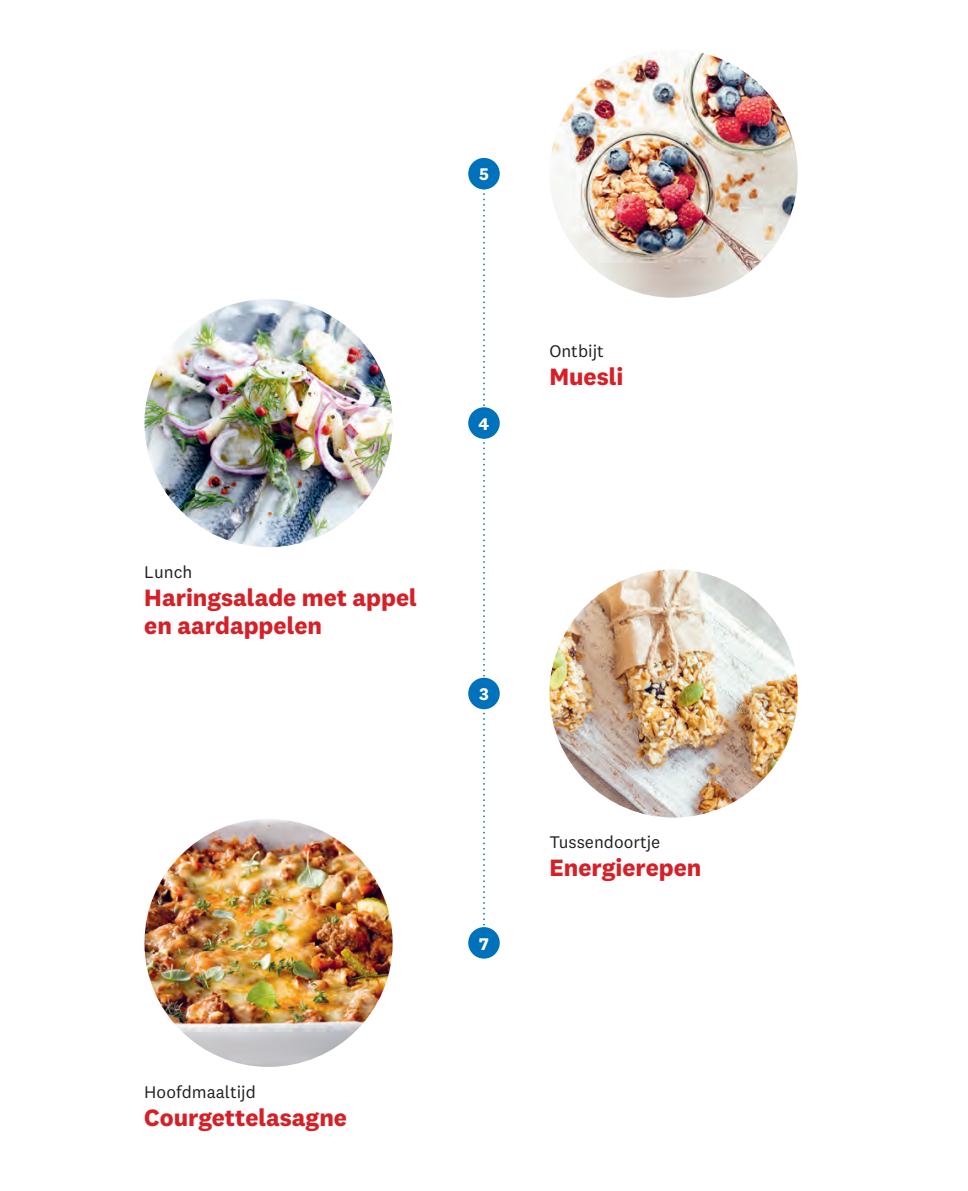
<style>
.page{position:relative;width:968px;height:1191px;background:#fff}
.page>*{position:absolute;margin:0;border:0;box-sizing:border-box;transform-origin:0 0}
.t1{font:700 24.5px/28px "National 2";color:#d62027}
.t2{font:17.5px "National 2";color:#231f20}
.t3{font:700 17.5px "National 2";color:#fff}
</style>
<div class="page">
<svg style="left:483px;top:189px;width:2px;height:737px"></svg>
<div style="left:468px;top:158px;width:31px;height:31px;background:#0071bb;border-radius:50%"></div>
<div style="left:468px;top:927px;width:31px;height:31px;background:#0071bb;border-radius:50%"></div>
<img style="left:144px;top:299px;width:248px;height:248px;border-radius:124px">
<div style="left:468px;top:407px;width:31px;height:32px;background:#0071bb;border-radius:50%"></div>
<img style="left:144px;top:819px;width:248px;height:248px;border-radius:124px">
<img style="left:549px;top:50px;width:248px;height:248px;border-radius:124px">
<img style="left:549px;top:569px;width:248px;height:248px;border-radius:124px">
<div style="left:468px;top:677px;width:31px;height:32px;background:#0071bb;border-radius:50%"></div>
<p class="t3" style="left:479px;top:163px;width:11px">5</p>
<p class="t2" style="left:144px;top:561px;width:50px">Lunch</p>
<p class="t1" style="left:144px;top:583px;width:274px">Haringsalade met appel en aardappelen</p>
<p class="t2" style="left:144px;top:1081px;width:113px">Hoofdmaaltijd</p>
<p class="t1" style="left:144px;top:1103px;width:204px">Courgettelasagne</p>
<p class="t3" style="left:478px;top:413px;width:12px">4</p>
<p class="t2" style="left:549px;top:340px;width:56px">Ontbijt</p>
<p class="t1" style="left:549px;top:362px;width:76px">Muesli</p>
<p class="t3" style="left:479px;top:683px;width:11px">3</p>
<p class="t3" style="left:479px;top:932px;width:11px">7</p>
<p class="t2" style="left:549px;top:832px;width:112px">Tussendoortje</p>
<p class="t1" style="left:549px;top:853px;width:153px">Energierepen</p>
</div>
